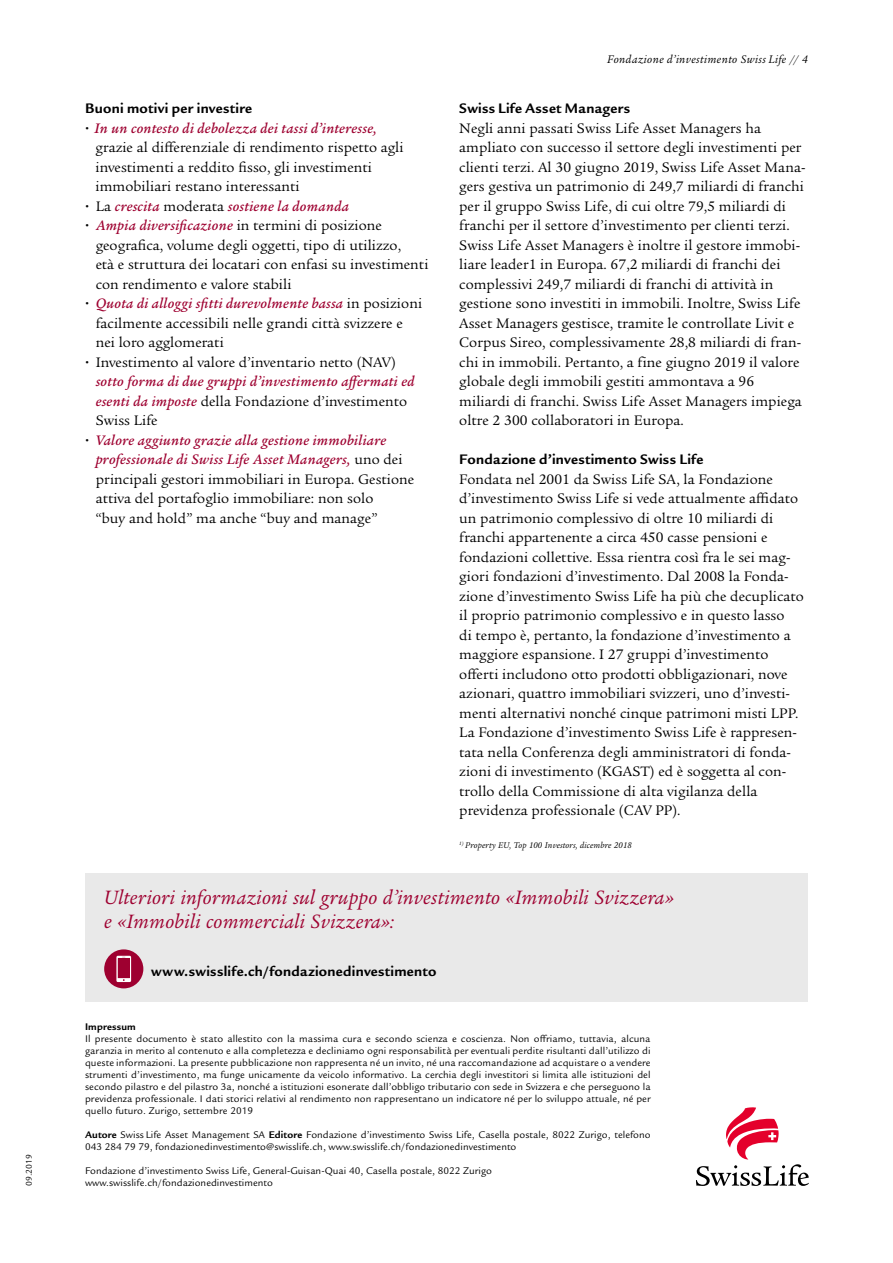
<style>
.page{position:relative;width:893px;height:1263px;background:#fff}
.page>*{position:absolute;margin:0;border:0;box-sizing:border-box;transform-origin:0 0}
.t1{font:italic 21px/24px "Legacy Serif ITC Pro";letter-spacing:.015em;color:#9e0030}
.t2{font:15px/19.5px "Legacy Serif ITC Pro";letter-spacing:.005em;color:#000}
.t3{font:italic 500 15px/19.5px "Legacy Serif ITC Pro";letter-spacing:.02em;color:#9e0030}
.t4{font:700 15px "Legacy Sans ITC Pro";letter-spacing:.02em;color:#000}
.t5{font:italic 12px "Legacy Serif ITC Pro";letter-spacing:.035em;color:#000}
.t6{font:10.5px/12px "Legacy Sans ITC Pro";letter-spacing:.005em;color:#000}
.t7{font:700 10.5px "Legacy Sans ITC Pro";letter-spacing:.015em;color:#000}
.t8{font:italic 9px "Legacy Serif ITC Pro";letter-spacing:.015em;color:#000}
.t9{font:9px "Legacy Sans ITC Pro";color:#000}
.s1{font-weight:500;font-style:italic;color:#9e0030}
.s2{font-weight:400;font-style:normal;color:#000}
.s3{font-weight:700}
</style>
<div class="page">
<div style="left:85px;top:874px;width:723px;height:128px;background:#e9e9e9"></div>
<div style="left:104px;top:949px;width:39px;height:39px;background:#9e0030;border-radius:50%"></div>
<svg style="left:116px;top:956px;width:15px;height:26px"></svg>
<div style="left:118px;top:958px;width:12px;height:20px;background:#9e0030"></div>
<svg style="left:696px;top:1107px;width:113px;height:79px"></svg>
<p class="t9" style="left:24px;top:1186px;width:33px;rotate:-90deg">09.2019</p>
<p class="t4" style="left:85px;top:100px;width:169px">Buoni motivi per investire</p>
<p class="t3" style="left:94px;top:118px;width:284px">In un contesto di debolezza dei tassi d’interesse,</p>
<p class="t2" style="left:95px;top:138px;width:334px">grazie al differenziale di rendimento rispetto agli investimenti a reddito fisso, gli investimenti immobiliari restano interessanti<br>La <span class="s1">crescita</span> moderata <span class="s1">sostiene la domanda<br>Ampia diversificazione</span> in termini di posizione geografica, volume degli oggetti, tipo di utilizzo,<br>età e struttura dei locatari con enfasi su investimenti con rendimento e valore stabili<br><span class="s1">Quota di alloggi sfitti durevolmente bassa</span> in posizioni facilmente accessibili nelle grandi città svizzere e<br>nei loro agglomerati<br>Investimento al valore d’inventario netto (NAV)</p>
<p class="t3" style="left:96px;top:372px;width:320px">sotto forma di due gruppi d’investimento affermati ed esenti da imposte <span class="s2">della Fondazione d’investimento<br>Swiss Life</span></p>
<p class="t2" style="left:96px;top:430px;width:320px"><span class="s1">Valore aggiunto grazie alla gestione immobiliare professionale di Swiss Life Asset Managers,</span> uno dei principali gestori immobiliari in Europa. Gestione attiva del portafoglio immobiliare: non solo<br>“buy and hold” ma anche “buy and manage”</p>
<p class="t5" style="left:607px;top:52px;width:202px">Fondazione d’investimento Swiss Life // 4</p>
<p class="t4" style="left:459px;top:100px;width:172px">Swiss Life Asset Managers</p>
<p class="t2" style="left:459px;top:118px;width:348px">Negli anni passati Swiss Life Asset Managers ha ampliato con successo il settore degli investimenti per clienti terzi. Al 30 giugno 2019, Swiss Life Asset Mana&shy;gers gestiva un patrimonio di 249,7 miliardi di franchi per il gruppo Swiss Life, di cui oltre 79,5 miliardi di franchi per il settore d’investimento per clienti terzi.<br>Swiss Life Asset Managers è inoltre il gestore immobi&shy;liare leader1 in Europa. 67,2 miliardi di franchi dei complessivi 249,7 miliardi di franchi di attività in gestione sono investiti in immobili. Inoltre, Swiss Life Asset Managers gestisce, tramite le controllate Livit e Corpus Sireo, complessivamente 28,8 miliardi di fran&shy;chi in immobili. Pertanto, a fine giugno 2019 il valore globale degli immobili gestiti ammontava a 96 miliardi di franchi. Swiss Life Asset Managers impiega oltre 2 300 collaboratori in Europa.</p>
<p class="t4" style="left:459px;top:451px;width:246px">Fondazione d’investimento Swiss Life</p>
<p class="t2" style="left:459px;top:469px;width:346px">Fondata nel 2001 da Swiss Life SA, la Fondazione d’investimento Swiss Life si vede attualmente affidato un patrimonio complessivo di oltre 10 miliardi di franchi appartenente a circa 450 casse pensioni e fondazioni collettive. Essa rientra così fra le sei mag&shy;giori fondazioni d’investimento. Dal 2008 la Fonda&shy;zione d’investimento Swiss Life ha più che decuplicato il proprio patrimonio complessivo e in questo lasso<br>di tempo è, pertanto, la fondazione d’investimento a maggiore espansione. I 27 gruppi d’investimento offerti includono otto prodotti obbligazionari, nove azionari, quattro immobiliari svizzeri, uno d’investi&shy;menti alternativi nonché cinque patrimoni misti LPP.<br>La Fondazione d’investimento Swiss Life è rappresen&shy;tata nella Conferenza degli amministratori di fonda&shy;zioni di investimento (KGAST) ed è soggetta al con&shy;trollo della Commissione di alta vigilanza della previdenza professionale (CAV PP).</p>
<p class="t8" style="left:459px;top:840px;width:174px"><sup>1)</sup> Property EU, Top 100 Investors, dicembre 2018</p>
<h1 class="t1" style="left:104px;top:885px;width:571px">Ulteriori informazioni sul gruppo d’investimento «Immobili Svizzera» e «Immobili commerciali Svizzera»:</h1>
<p class="t4" style="left:151px;top:963px;width:287px">www.swisslife.ch/fondazionedinvestimento</p>
<p class="t7" style="left:85px;top:1020px;width:52px">Impressum</p>
<p class="t6" style="left:85px;top:1033px;width:567px;text-align:justify">Il presente documento è stato allestito con la massima cura e secondo scienza e coscienza. Non offriamo, tuttavia, alcuna garanzia in merito al contenuto e alla completezza e decliniamo ogni responsabilità per eventuali perdite risultanti dall’utilizzo di queste informazioni. La presente pubblicazione non rappresenta né un invito, né una raccomandazione ad acquistare o a vendere strumenti d’investimento, ma funge unicamente da veicolo informativo. La cerchia degli investitori si limita alle istituzioni del secondo pilastro e del pilastro 3a, nonché a istituzioni esonerate dall’obbligo tributario con sede in Svizzera e che perseguono la previdenza professionale. I dati storici relativi al rendimento non rappresentano un indicatore né per lo sviluppo attuale, né per quello futuro. Zurigo, settembre 2019</p>
<p class="t6" style="left:85px;top:1129px;width:567px"><span class="s3">Autore</span> Swiss Life Asset Management SA <span class="s3">Editore</span> Fondazione d’investimento Swiss Life, Casella postale, 8022 Zurigo, telefono<br>043 284 79 79, fondazionedinvestimento@swisslife.ch, www.swisslife.ch/fondazionedinvestimento</p>
<p class="t6" style="left:85px;top:1165px;width:408px">Fondazione d’investimento Swiss Life, General-Guisan-Quai 40, Casella postale, 8022 Zurigo www.swisslife.ch/fondazionedinvestimento</p>
</div>
